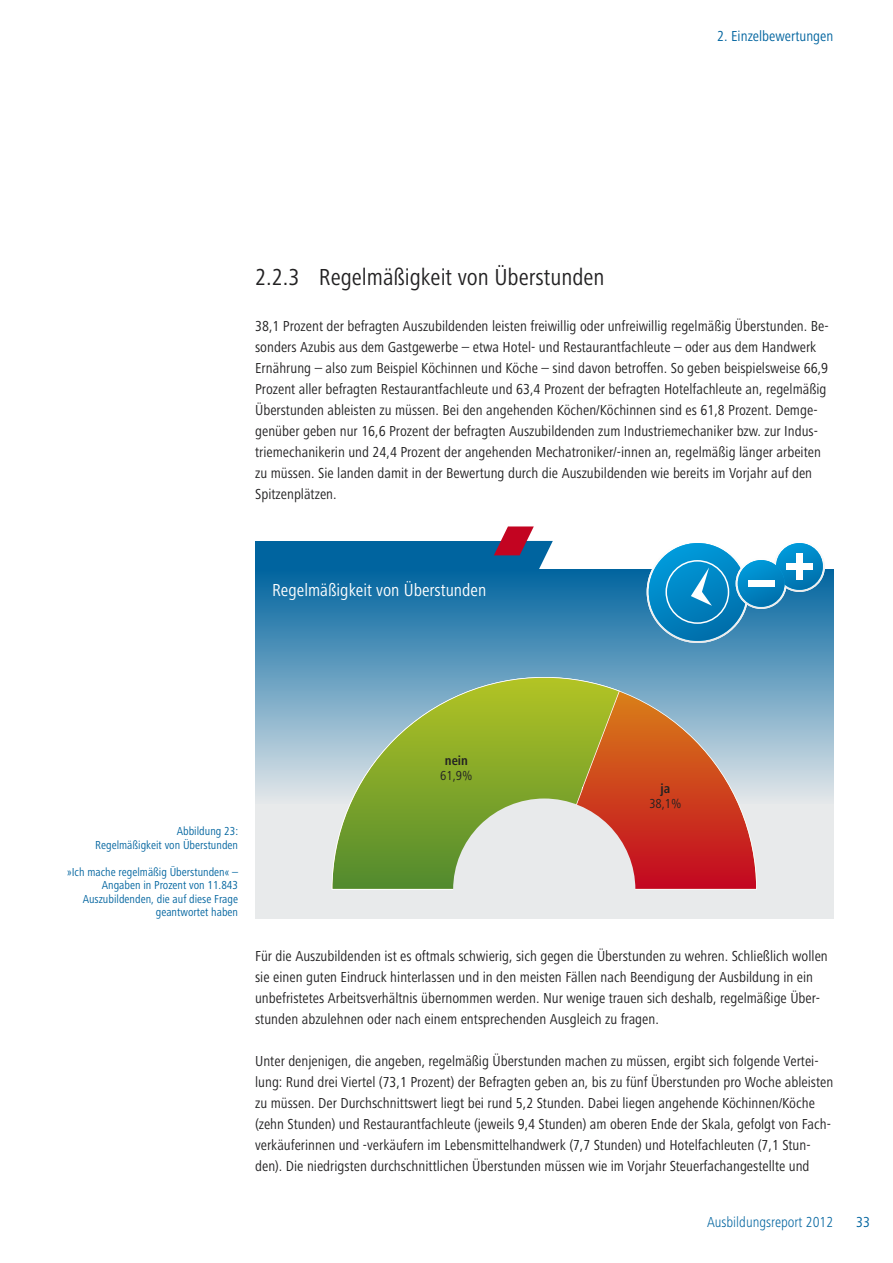
<style>
.page{position:relative;width:893px;height:1263px;background:#fff}
.page>*{position:absolute;margin:0;border:0;box-sizing:border-box;transform-origin:0 0}
.t1{font:condensed 24px "Frutiger Next LT";color:#222122}
.t2{font:condensed 18px "Frutiger Next LT";color:#fff}
.t3{font:condensed 15px/21px "Frutiger Next LT";color:#222122}
.t4{font:300 condensed 15px "Frutiger Next LT";color:#00649f}
.t5{font:condensed 15px "Frutiger Next LT";color:#00649f}
.t6{font:condensed 13.5px "Frutiger Next LT";color:#222122}
.t7{font:700 condensed 13.5px "Frutiger Next LT";color:#222122}
.t8{font:condensed 12px/13.5px "Frutiger Next LT";color:#00649f;text-align:right}
</style>
<div class="page">
<div style="left:255px;top:779px;width:578px;height:140px;background:#e8eaeb"></div>
<div style="left:255px;top:541px;width:283px;height:30px;background:#00649f"></div>
<div style="left:255px;top:570px;width:578px;height:234px;background:linear-gradient(to bottom,#01659f,#e3e7ea)"></div>
<svg style="left:494px;top:526px;width:59px;height:44px"></svg>
<div style="left:774px;top:541px;width:51px;height:51px;background:#fbfcfc;border-radius:50%"></div>
<svg style="left:622px;top:677px;width:135px;height:213px;background:#bb665c"></svg>
<svg style="left:649px;top:543px;width:174px;height:98px;background:#3b9ac9"></svg>
<svg style="left:332px;top:677px;width:290px;height:213px;background:#90aa51"></svg>
<svg style="left:453px;top:798px;width:182px;height:92px"></svg>
<p class="t5" style="left:717px;top:31px;width:118px">2. Einzelbewertungen</p>
<h1 class="t1" style="left:255px;top:269px;width:351px">2.2.3 Regelmäßigkeit von Überstunden</h1>
<p class="t3" style="left:255px;top:317px;width:575px">38,1 Prozent der befragten Auszubildenden leisten freiwillig oder unfreiwillig regelmäßig Überstunden. Be&shy;sonders Azubis aus dem Gastgewerbe – etwa Hotel- und Restaurantfachleute – oder aus dem Handwerk Ernährung – also zum Beispiel Köchinnen und Köche – sind davon betroffen. So geben beispielsweise 66,9<br>Prozent aller befragten Restaurantfachleute und 63,4 Prozent der befragten Hotelfachleute an, regelmäßig Überstunden ableisten zu müssen. Bei den angehenden Köchen/Köchinnen sind es 61,8 Prozent. Demge&shy;genüber geben nur 16,6 Prozent der befragten Auszubildenden zum Industriemechaniker bzw. zur Indus&shy;triemechanikerin und 24,4 Prozent der angehenden Mechatroniker/-innen an, regelmäßig länger arbeiten zu müssen. Sie landen damit in der Bewertung durch die Auszubildenden wie bereits im Vorjahr auf den Spitzenplätzen.</p>
<p class="t2" style="left:272px;top:584px;width:216px">Regelmäßigkeit von Überstunden</p>
<p class="t8" style="left:95px;top:826px;width:144px">Abbildung 23:<br>Regelmäßigkeit von Überstunden</p>
<p class="t8" style="left:67px;top:866px;width:172px">»Ich mache regelmäßig Überstunden« –<br>Angaben in Prozent von 11.843<br>Auszubildenden, die auf diese Frage geantwortet haben</p>
<p class="t7" style="left:445px;top:756px;width:25px">nein</p>
<p class="t6" style="left:440px;top:771px;width:34px">61,9%</p>
<p class="t7" style="left:661px;top:784px;width:11px">ja</p>
<p class="t6" style="left:649px;top:799px;width:34px">38,1%</p>
<p class="t3" style="left:255px;top:947px;width:574px">Für die Auszubildenden ist es oftmals schwierig, sich gegen die Überstunden zu wehren. Schließlich wollen sie einen guten Eindruck hinterlassen und in den meisten Fällen nach Beendigung der Ausbildung in ein unbefristetes Arbeitsverhältnis übernommen werden. Nur wenige trauen sich deshalb, regelmäßige Über&shy;stunden abzulehnen oder nach einem entsprechenden Ausgleich zu fragen.</p>
<p class="t3" style="left:255px;top:1052px;width:580px">Unter denjenigen, die angeben, regelmäßig Überstunden machen zu müssen, ergibt sich folgende Vertei&shy;lung: Rund drei Viertel (73,1 Prozent) der Befragten geben an, bis zu fünf Überstunden pro Woche ableisten zu müssen. Der Durchschnittswert liegt bei rund 5,2 Stunden. Dabei liegen angehende Köchinnen/Köche (zehn Stunden) und Restaurantfachleute (jeweils 9,4 Stunden) am oberen Ende der Skala, gefolgt von Fach&shy;verkäuferinnen und -verkäufern im Lebensmittelhandwerk (7,7 Stunden) und Hotelfachleuten (7,1 Stun&shy;den). Die niedrigsten durchschnittlichen Überstunden müssen wie im Vorjahr Steuerfachangestellte und</p>
<p class="t4" style="left:707px;top:1217px;width:128px">Ausbildungsreport 2012</p>
<p class="t5" style="left:856px;top:1217px;width:15px">33</p>
</div>
